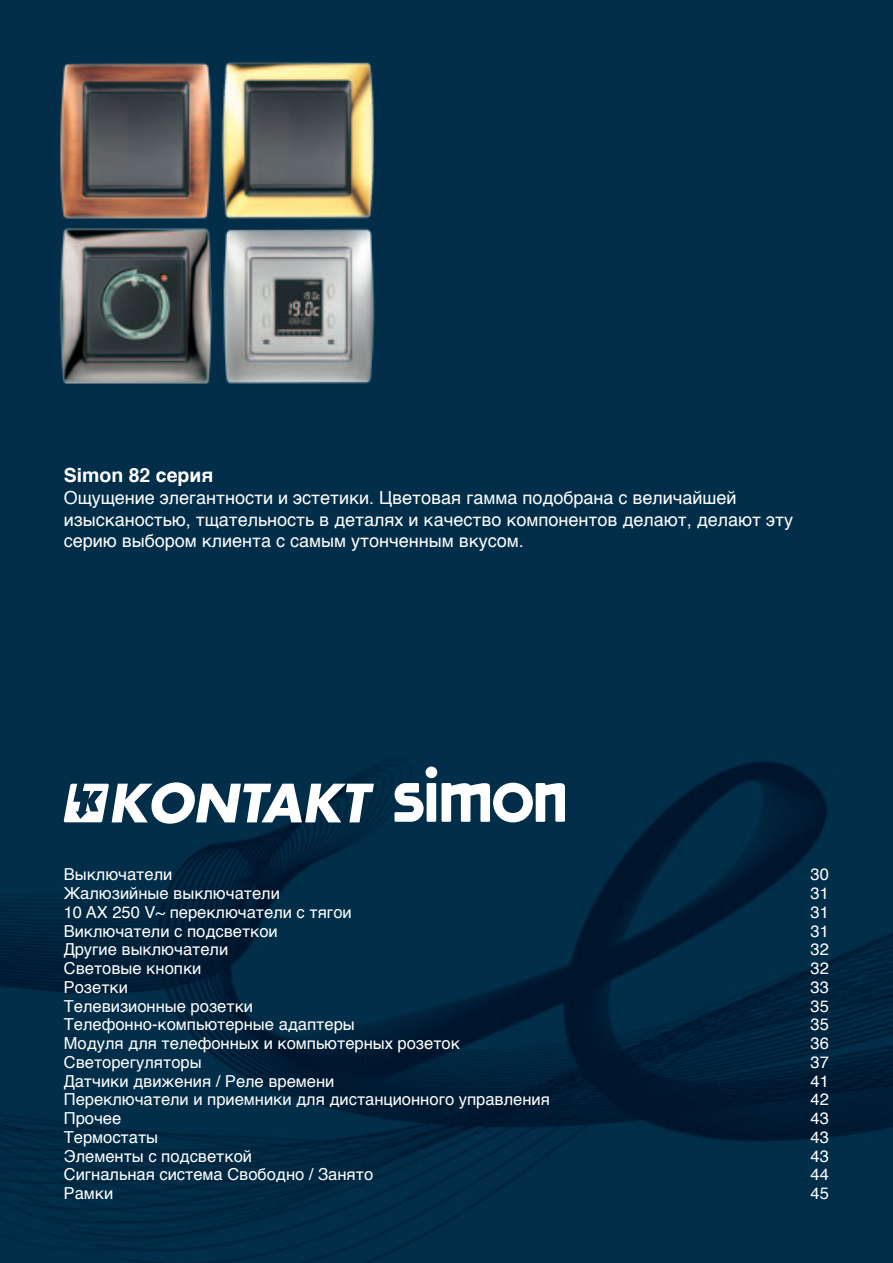
<style>
.page{position:relative;width:893px;height:1263px;background:#fff}
.page>*{position:absolute;margin:0;border:0;box-sizing:border-box;transform-origin:0 0}
.t1{font:700 19.5px "Helvetica";color:#fff}
.t2{font:18px/21.6px "Helvetica";color:#fff}
.t3{font:16.5px "Helvetica";color:#fff}
</style>
<div class="page">
<img style="left:0;top:0;width:893px;height:1263px">
<img style="left:213px;top:52px;width:170px;height:148px">
<img style="left:58px;top:54px;width:167px;height:165px">
<div style="left:427px;top:783px;width:9px;height:39px;background:#fff"></div>
<svg style="left:394px;top:783px;width:30px;height:39px"></svg>
<svg style="left:442px;top:779px;width:123px;height:43px"></svg>
<div style="left:426px;top:766px;width:11px;height:12px;background:#fff;border-radius:50%"></div>
<svg style="left:64px;top:782px;width:310px;height:42px"></svg>
<img style="left:184px;top:200px;width:229px;height:211px">
<img style="left:52px;top:219px;width:168px;height:175px">
<p class="t1" style="left:64px;top:460px;width:151px">Simon 82 серия</p>
<p class="t2" style="left:64px;top:487px;width:731px">Ощущение элегантности и эстетики. Цветовая гамма подобрана с величайшей изысканостью, тщательность в деталях и качество компонентов делают, делают эту серию выбором клиента с самым утонченным вкусом.</p>
<p class="t3" style="left:64px;top:862px;width:110px">Выключатели</p>
<p class="t3" style="left:810px;top:862px;width:20px">30</p>
<p class="t3" style="left:64px;top:881px;width:218px">Жалюзийные выключатели</p>
<p class="t3" style="left:810px;top:881px;width:20px">31</p>
<p class="t3" style="left:64px;top:899px;width:289px">10 AX 250 V~ переключатели с тягои</p>
<p class="t3" style="left:810px;top:899px;width:20px">31</p>
<p class="t3" style="left:64px;top:918px;width:216px">Виключатели с подсветкои</p>
<p class="t3" style="left:810px;top:918px;width:20px">31</p>
<p class="t3" style="left:64px;top:937px;width:166px">Другие выключатели</p>
<p class="t3" style="left:810px;top:937px;width:20px">32</p>
<p class="t3" style="left:64px;top:956px;width:139px">Световые кнопки</p>
<p class="t3" style="left:810px;top:956px;width:20px">32</p>
<p class="t3" style="left:64px;top:974px;width:66px">Розетки</p>
<p class="t3" style="left:810px;top:974px;width:20px">33</p>
<p class="t3" style="left:64px;top:993px;width:191px">Телевизионные розетки</p>
<p class="t3" style="left:810px;top:993px;width:20px">35</p>
<p class="t3" style="left:64px;top:1012px;width:292px">Телефонно-компьютерные адаптеры</p>
<p class="t3" style="left:810px;top:1012px;width:20px">35</p>
<p class="t3" style="left:64px;top:1030px;width:398px">Модуля для телефонных и компьютерных розеток</p>
<p class="t3" style="left:810px;top:1030px;width:20px">36</p>
<p class="t3" style="left:64px;top:1049px;width:139px">Светорегуляторы</p>
<p class="t3" style="left:810px;top:1049px;width:20px">37</p>
<p class="t3" style="left:64px;top:1068px;width:272px">Датчики движения / Реле времени</p>
<p class="t3" style="left:810px;top:1068px;width:20px">41</p>
<p class="t3" style="left:64px;top:1087px;width:488px">Переключатели и приемники для дистанционного управления</p>
<p class="t3" style="left:810px;top:1087px;width:20px">42</p>
<p class="t3" style="left:64px;top:1105px;width:59px">Прочее</p>
<p class="t3" style="left:810px;top:1105px;width:20px">43</p>
<p class="t3" style="left:64px;top:1124px;width:96px">Термостаты</p>
<p class="t3" style="left:810px;top:1124px;width:20px">43</p>
<p class="t3" style="left:64px;top:1143px;width:190px">Элементы с подсветкой</p>
<p class="t3" style="left:810px;top:1143px;width:20px">43</p>
<p class="t3" style="left:64px;top:1162px;width:311px">Сигнальная система Свободно / Занято</p>
<p class="t3" style="left:810px;top:1162px;width:20px">44</p>
<p class="t3" style="left:64px;top:1180px;width:51px">Рамки</p>
<p class="t3" style="left:810px;top:1180px;width:20px">45</p>
</div>
